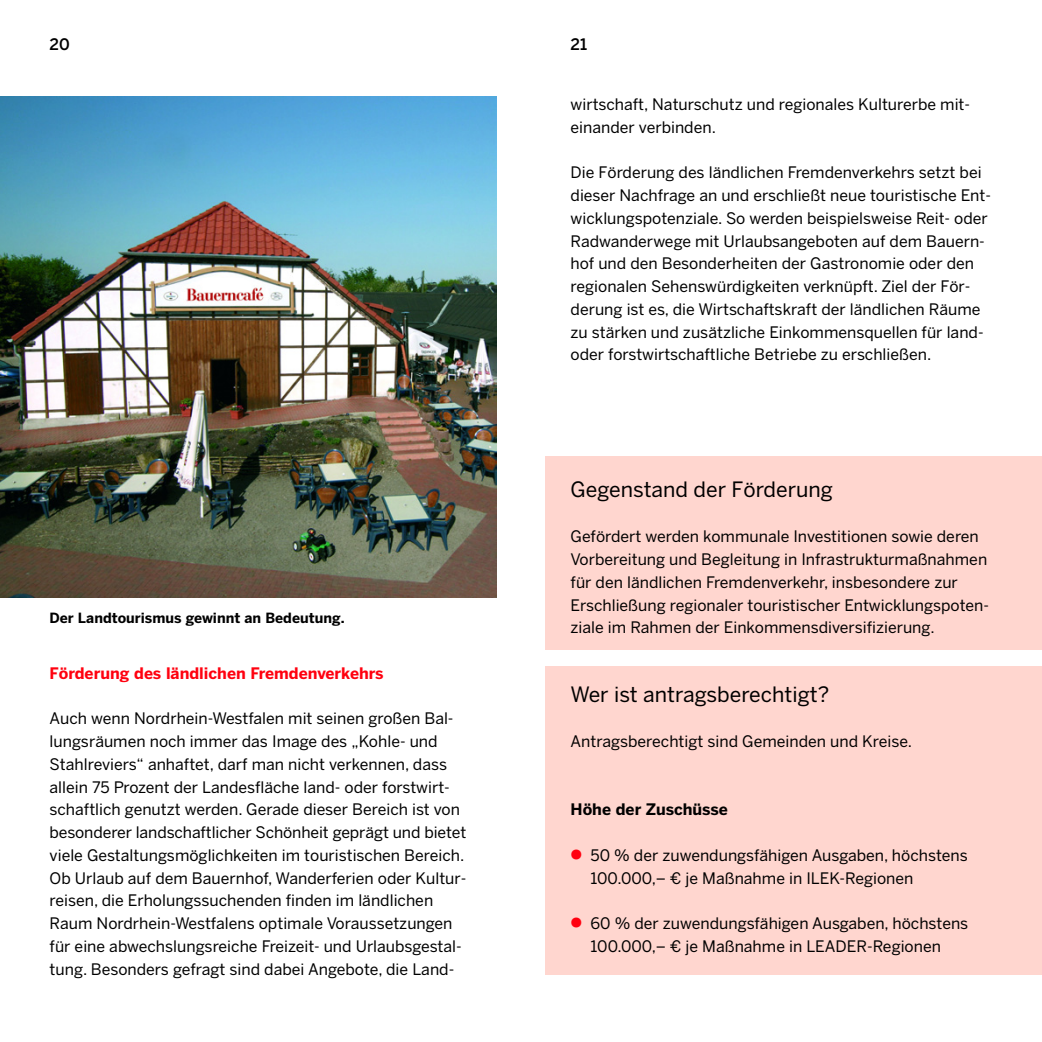
<style>
.page{position:relative;width:1042px;height:1042px;background:#fff}
.page>*{position:absolute;margin:0;border:0;box-sizing:border-box;transform-origin:0 0}
.t1{font:21px "Benton Sans";color:#000}
.t2{font:15.75px/22.8px "Benton Sans";color:#000}
.t3{font:700 15.75px "Benton Sans";color:#ff000f}
.t4{font:700 15.75px "Benton Sans";color:#000}
.t5{font:500 15.75px "Benton Sans";color:#000}
.t6{font:700 14px "Benton Sans";color:#000}
.s1{font-weight:500;font-size:38.5px;color:#ff000f}
</style>
<div class="page">
<img style="left:0;top:97px;width:496px;height:500px">
<div style="left:546px;top:457px;width:496px;height:193px;background:#ffd6cf"></div>
<div style="left:546px;top:666px;width:496px;height:308px;background:#ffd6cf"></div>
<p class="t5" style="left:50px;top:35px;width:22px">20</p>
<p class="t6" style="left:50px;top:610px;width:296px">Der Landtourismus gewinnt an Bedeutung.</p>
<p class="t3" style="left:50px;top:664px;width:336px">Förderung des ländlichen Fremdenverkehrs</p>
<p class="t2" style="left:50px;top:707px;width:418px">Auch wenn Nordrhein-Westfalen mit seinen großen Bal&shy;lungsräumen noch immer das Image des „Kohle- und Stahlreviers“ anhaftet, darf man nicht verkennen, dass allein 75 Prozent der Landesfläche land- oder forstwirt&shy;schaftlich genutzt werden. Gerade dieser Bereich ist von besonderer landschaftlicher Schönheit geprägt und bietet viele Gestaltungsmöglichkeiten im touristischen Bereich.<br>Ob Urlaub auf dem Bauernhof, Wanderferien oder Kultur&shy;reisen, die Erholungssuchenden finden im ländlichen Raum Nordrhein-Westfalens optimale Voraussetzungen für eine abwechslungsreiche Freizeit- und Urlaubsgestal&shy;tung. Besonders gefragt sind dabei Angebote, die Land-</p>
<p class="t5" style="left:570px;top:35px;width:18px">21</p>
<p class="t2" style="left:570px;top:93px;width:401px">wirtschaft, Naturschutz und regionales Kulturerbe mit&shy;einander verbinden.</p>
<p class="t2" style="left:570px;top:161px;width:422px">Die Förderung des ländlichen Fremdenverkehrs setzt bei dieser Nachfrage an und erschließt neue touristische Ent&shy;wicklungspotenziale. So werden beispielsweise Reit- oder Radwanderwege mit Urlaubsangeboten auf dem Bauern&shy;hof und den Besonderheiten der Gastronomie oder den regionalen Sehenswürdigkeiten verknüpft. Ziel der För&shy;derung ist es, die Wirtschaftskraft der ländlichen Räume zu stärken und zusätzliche Einkommensquellen für land&shy;oder forstwirtschaftliche Betriebe zu erschließen.</p>
<h1 class="t1" style="left:570px;top:477px;width:264px">Gegenstand der Förderung</h1>
<p class="t2" style="left:570px;top:525px;width:420px">Gefördert werden kommunale Investitionen sowie deren Vorbereitung und Begleitung in Infrastrukturmaßnahmen für den ländlichen Fremdenverkehr, insbesondere zur Erschließung regionaler touristischer Entwicklungspoten&shy;ziale im Rahmen der Einkommensdiversifizierung.</p>
<h1 class="t1" style="left:570px;top:682px;width:260px">Wer ist antragsberechtigt?</h1>
<p class="t2" style="left:570px;top:730px;width:343px">Antragsberechtigt sind Gemeinden und Kreise.</p>
<p class="t4" style="left:570px;top:801px;width:159px">Höhe der Zuschüsse</p>
<p class="t2" style="left:590px;top:844px;width:379px;text-indent:-23px"><span class="s1">•</span> 50 % der zuwendungsfähigen Ausgaben, höchstens<br>100.000,– ¤ je Maßnahme in ILEK-Regionen</p>
<p class="t2" style="left:567px;top:912px;width:402px;text-align:center"><span class="s1">•</span> 60 % der zuwendungsfähigen Ausgaben, höchstens<br>100.000,– ¤ je Maßnahme in LEADER-Regionen</p>
</div>
